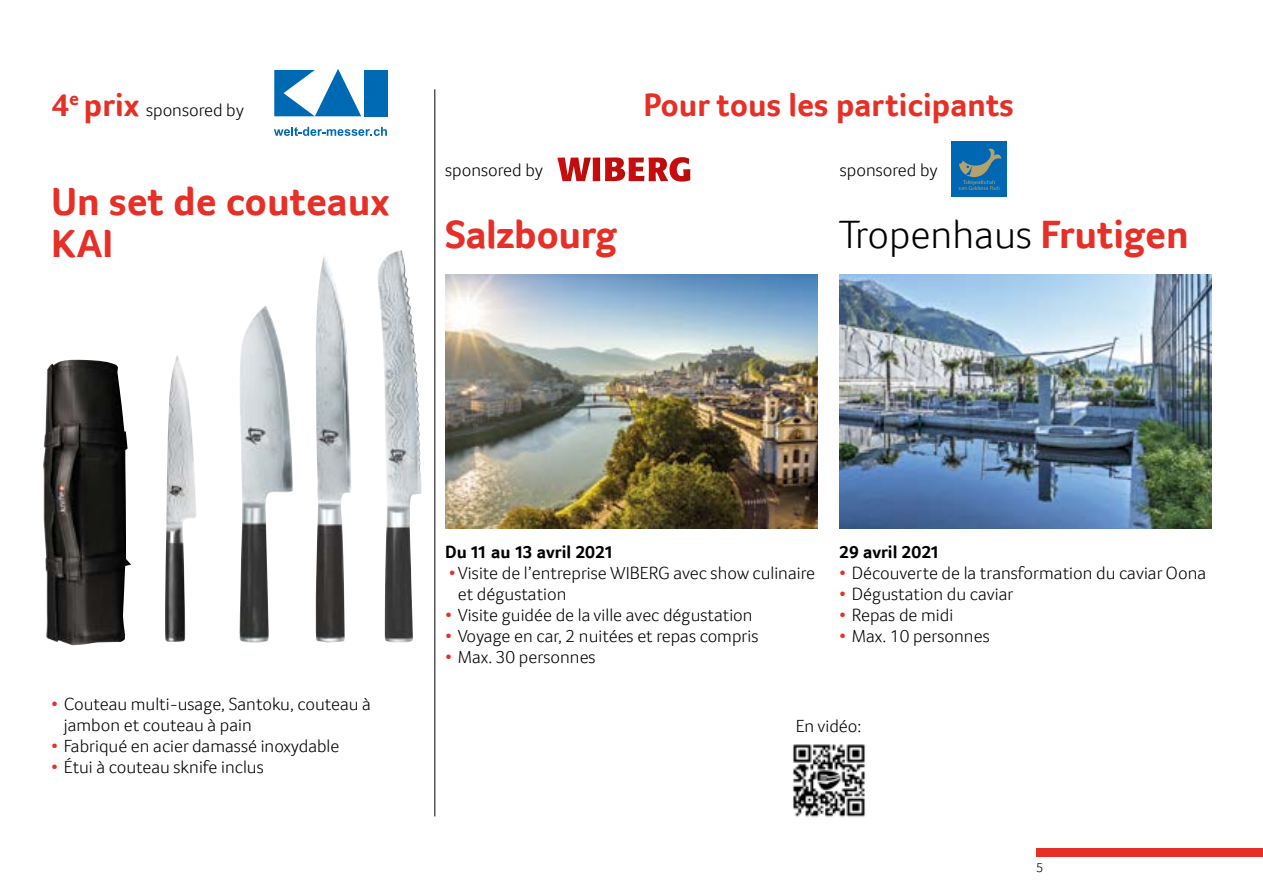
<style>
.page{position:relative;width:1263px;height:893px;background:#fff}
.page>*{position:absolute;margin:0;border:0;box-sizing:border-box;transform-origin:0 0}
.Grundtext_12_14{font:700 40.5px/42px "Transgourmet";color:#e63027}
.Grundtext_12_14-2{font:300 40.5px "Transgourmet";color:#000}
.Grundtext_12_14-3{font:700 33px "Transgourmet";color:#e63027}
.Grundtext_12_14-4{font:300 18px/21px "Transgourmet";color:#000}
.Grundtext_12_14-5{font:700 18px "Transgourmet";color:#000}
.t1{font:300 13.5px "Transgourmet";color:#000}
.s1{font-weight:700;font-size:33px;color:#e63027}
.s2{font-weight:700;color:#e63027}
.s3{color:#e63027}
</style>
<div class="page">
<div style="left:1036px;top:848px;width:227px;height:8px;background:#e63027"></div>
<div style="left:364px;top:70px;width:23px;height:46px;background:#0069b4"></div>
<svg style="left:274px;top:69px;width:87px;height:47px"></svg>
<svg style="left:274px;top:127px;width:113px;height:9px"></svg>
<img style="left:165px;top:355px;width:31px;height:287px">
<img style="left:240px;top:306px;width:53px;height:336px">
<img style="left:316px;top:256px;width:36px;height:387px">
<img style="left:377px;top:250px;width:44px;height:392px">
<img style="left:43px;top:360px;width:88px;height:286px">
<img style="left:445px;top:275px;width:373px;height:254px">
<img style="left:839px;top:275px;width:373px;height:254px">
<hr style="left:434px;top:89px;width:1px;height:727px;background:#000">
<img style="left:793px;top:744px;width:72px;height:73px">
<div style="left:951px;top:141px;width:55px;height:56px;background:#0067b2"></div>
<svg style="left:958px;top:148px;width:43px;height:42px"></svg>
<svg style="left:557px;top:157px;width:133px;height:25px"></svg>
<p class="Grundtext_12_14-4" style="left:51px;top:99px;width:195px"><span class="s1">4</span><sup>e</sup> <span class="s1">prix</span> sponsored by</p>
<p class="Grundtext_12_14" style="left:51px;top:180px;width:340px">Un set de couteaux<br>KAI</p>
<p class="Grundtext_12_14-3" style="left:643px;top:85px;width:372px">Pour tous les participants</p>
<p class="Grundtext_12_14-4" style="left:445px;top:159px;width:100px">sponsored by</p>
<p class="Grundtext_12_14-4" style="left:840px;top:159px;width:100px">sponsored by</p>
<p class="Grundtext_12_14" style="left:445px;top:213px;width:174px">Salzbourg</p>
<p class="Grundtext_12_14-2" style="left:839px;top:211px;width:351px">Tropenhaus <span class="s2">Frutigen</span></p>
<p class="Grundtext_12_14-4" style="left:64px;top:693px;width:309px;text-indent:-13px"><span class="s3">•</span> Couteau multi-usage, Santoku, couteau à jambon et couteau à pain</p>
<p class="Grundtext_12_14-4" style="left:51px;top:735px;width:290px"><span class="s3">•</span> Fabriqué en acier damassé inoxydable</p>
<p class="Grundtext_12_14-4" style="left:51px;top:756px;width:214px"><span class="s3">•</span> Étui à couteau sknife inclus</p>
<p class="Grundtext_12_14-5" style="left:445px;top:542px;width:170px">Du 11 au 13 avril 2021</p>
<p class="Grundtext_12_14-4" style="left:458px;top:563px;width:359px;text-indent:-9px"><span class="s3">•</span>Visite de l’entreprise WIBERG avec show culinaire et dégustation</p>
<p class="Grundtext_12_14-4" style="left:445px;top:605px;width:309px"><span class="s3">•</span> Visite guidée de la ville avec dégustation</p>
<p class="Grundtext_12_14-4" style="left:445px;top:626px;width:315px"><span class="s3">•</span> Voyage en car, 2 nuitées et repas compris</p>
<p class="Grundtext_12_14-4" style="left:445px;top:647px;width:152px"><span class="s3">•</span> Max. 30 personnes</p>
<p class="Grundtext_12_14-5" style="left:839px;top:542px;width:102px">29 avril 2021</p>
<p class="Grundtext_12_14-4" style="left:839px;top:563px;width:369px"><span class="s3">•</span> Découverte de la transformation du caviar Oona</p>
<p class="Grundtext_12_14-4" style="left:839px;top:584px;width:176px"><span class="s3">•</span> Dégustation du caviar</p>
<p class="Grundtext_12_14-4" style="left:839px;top:605px;width:116px"><span class="s3">•</span> Repas de midi</p>
<p class="Grundtext_12_14-4" style="left:839px;top:626px;width:152px"><span class="s3">•</span> Max. 10 personnes</p>
<p class="Grundtext_12_14-4" style="left:796px;top:715px;width:67px">En vidéo:</p>
<p class="t1" style="left:1036px;top:859px;width:9px">5</p>
</div>
